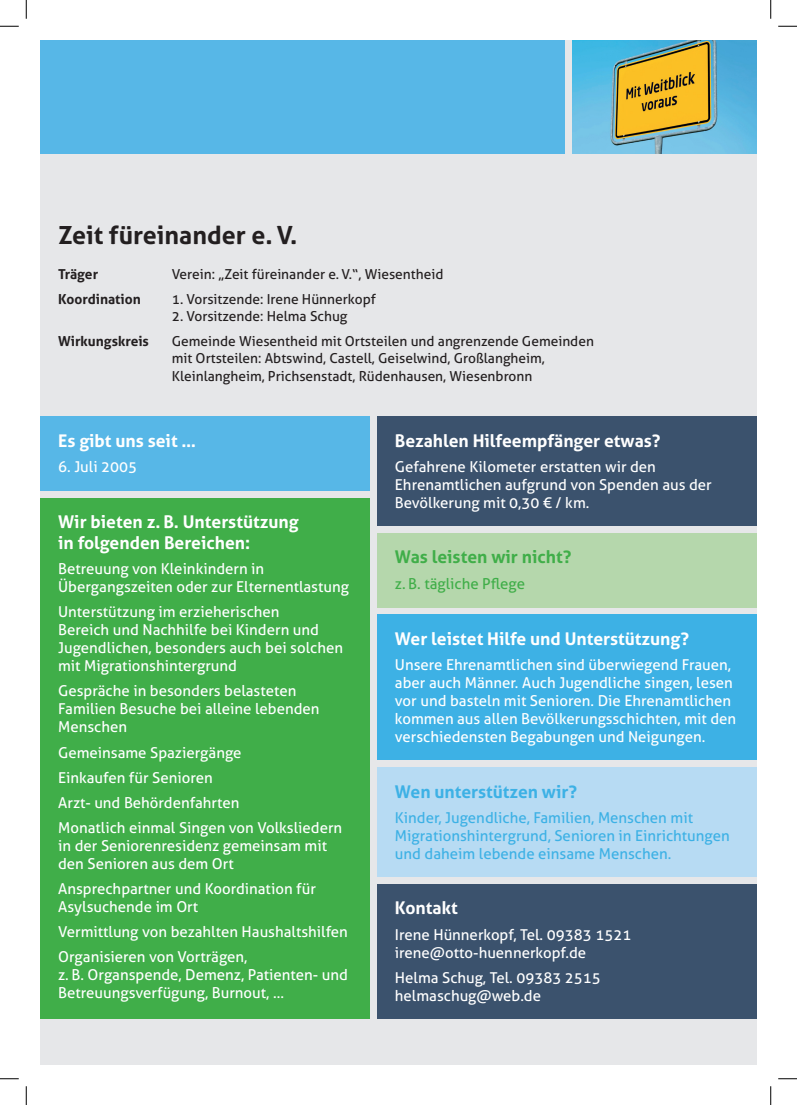
<style>
.page{position:relative;width:797px;height:1105px;background:#fff}
.page>*{position:absolute;margin:0;border:0;box-sizing:border-box;transform-origin:0 0}
.t1{font:700 25px "Aller";color:#231f20}
.t2{font:700 17.5px/21px "Aller";color:#fff}
.t3{font:700 17.5px "Aller";color:#40ae49}
.t4{font:700 17.5px "Aller";color:#3db1e5}
.t5{font:15px/18px "Aller";color:#fff}
.t6{font:15px/18px "Aller";color:#3db1e5}
.t7{font:15px "Aller";color:#40ae49}
.t8{font:13.75px/17.5px "Aller";color:#231f20}
.t9{font:700 13.75px "Aller";color:#231f20}
</style>
<div class="page">
<div style="left:40px;top:40px;width:716px;height:1024px;background:#e6e7e9"></div>
<div style="left:40px;top:40px;width:525px;height:114px;background:#57b7e7"></div>
<img style="left:572px;top:40px;width:184px;height:114px">
<div style="left:40px;top:416px;width:330px;height:74px;background:#57b7e7"></div>
<div style="left:377px;top:416px;width:379px;height:110px;background:#3b526d"></div>
<div style="left:377px;top:884px;width:379px;height:134px;background:#3b526d"></div>
<div style="left:40px;top:498px;width:330px;height:520px;background:#40ae49"></div>
<div style="left:377px;top:533px;width:379px;height:74px;background:#b5d7ac"></div>
<div style="left:377px;top:767px;width:379px;height:110px;background:#b7dbf3"></div>
<div style="left:377px;top:614px;width:379px;height:146px;background:#3db1e5"></div>
<svg style="left:0;top:25px;width:19px;height:2px"></svg>
<svg style="left:778px;top:25px;width:19px;height:2px"></svg>
<svg style="left:0;top:1078px;width:19px;height:1px"></svg>
<svg style="left:778px;top:1078px;width:19px;height:1px"></svg>
<svg style="left:25px;top:0;width:2px;height:19px"></svg>
<svg style="left:25px;top:1086px;width:2px;height:19px"></svg>
<svg style="left:770px;top:0;width:1px;height:19px"></svg>
<svg style="left:770px;top:1086px;width:1px;height:19px"></svg>
<h1 class="t1" style="left:58px;top:220px;width:241px">Zeit füreinander e. V.</h1>
<p class="t9" style="left:58px;top:266px;width:42px">Träger</p>
<p class="t8" style="left:172px;top:265px;width:273px">Verein: „Zeit füreinander e. V.“, Wiesentheid</p>
<p class="t9" style="left:58px;top:290px;width:84px">Koordination</p>
<p class="t8" style="left:172px;top:290px;width:205px">1. Vorsitzende: Irene Hünnerkopf</p>
<p class="t8" style="left:172px;top:307px;width:177px">2. Vorsitzende: Helma Schug</p>
<p class="t9" style="left:58px;top:332px;width:92px">Wirkungskreis</p>
<p class="t8" style="left:172px;top:332px;width:424px">Gemeinde Wiesentheid mit Ortsteilen und angrenzende Gemeinden mit Ortsteilen: Abtswind, Castell, Geiselwind, Großlangheim,<br>Kleinlangheim, Prichsenstadt, Rüdenhausen, Wiesenbronn</p>
<p class="t2" style="left:58px;top:430px;width:139px">Es gibt uns seit …</p>
<p class="t5" style="left:58px;top:458px;width:81px">6. Juli 2005</p>
<p class="t2" style="left:58px;top:511px;width:242px">Wir bieten z. B. Unterstützung in folgenden Bereichen:</p>
<p class="t5" style="left:58px;top:560px;width:292px">Betreuung von Kleinkindern in<br>Übergangszeiten oder zur Elternentlastung</p>
<p class="t5" style="left:58px;top:603px;width:286px">Unterstützung im erzieherischen<br>Bereich und Nachhilfe bei Kindern und Jugendlichen, besonders auch bei solchen mit Migrationshintergrund</p>
<p class="t5" style="left:58px;top:682px;width:263px">Gespräche in besonders belasteten<br>Familien Besuche bei alleine lebenden<br>Menschen</p>
<p class="t5" style="left:58px;top:740px;width:285px;line-height:25.1px">Gemeinsame Spaziergänge<br>Einkaufen für Senioren<br>Arzt- und Behördenfahrten<br>Monatlich einmal Singen von Volksliedern</p>
<p class="t5" style="left:58px;top:836px;width:270px">in der Seniorenresidenz gemeinsam mit den Senioren aus dem Ort</p>
<p class="t5" style="left:58px;top:879px;width:259px">Ansprechpartner und Koordination für<br>Asylsuchende im Ort</p>
<p class="t5" style="left:58px;top:919px;width:291px;line-height:25.1px">Vermittlung von bezahlten Haushaltshilfen<br>Organisieren von Vorträgen,</p>
<p class="t5" style="left:58px;top:966px;width:291px">z. B. Organspende, Demenz, Patienten- und<br>Betreuungsverfügung, Burnout, …</p>
<p class="t2" style="left:395px;top:430px;width:267px">Bezahlen Hilfeempfänger etwas?</p>
<p class="t5" style="left:395px;top:457px;width:318px">Gefahrene Kilometer erstatten wir den<br>Ehrenamtlichen aufgrund von Spenden aus der<br>Bevölkerung mit 0,30 € / km.</p>
<p class="t3" style="left:395px;top:546px;width:178px">Was leisten wir nicht?</p>
<p class="t7" style="left:395px;top:574px;width:132px">z. B. tägliche Pflege</p>
<p class="t2" style="left:395px;top:628px;width:295px">Wer leistet Hilfe und Unterstützung?</p>
<p class="t5" style="left:395px;top:656px;width:343px">Unsere Ehrenamtlichen sind überwiegend Frauen, aber auch Männer. Auch Jugendliche singen, lesen vor und basteln mit Senioren. Die Ehrenamtlichen kommen aus allen Bevölkerungsschichten, mit den verschiedensten Begabungen und Neigungen.</p>
<p class="t4" style="left:395px;top:780px;width:184px">Wen unterstützen wir?</p>
<p class="t6" style="left:395px;top:808px;width:336px">Kinder, Jugendliche, Familien, Menschen mit<br>Migrationshintergrund, Senioren in Einrichtungen und daheim lebende einsame Menschen.</p>
<p class="t2" style="left:395px;top:898px;width:64px">Kontakt</p>
<p class="t5" style="left:395px;top:925px;width:238px">Irene Hünnerkopf, Tel. 09383 1521 irene@otto-huennerkopf.de</p>
<p class="t5" style="left:395px;top:968px;width:207px">Helma Schug, Tel. 09383 2515 helmaschug@web.de</p>
</div>
